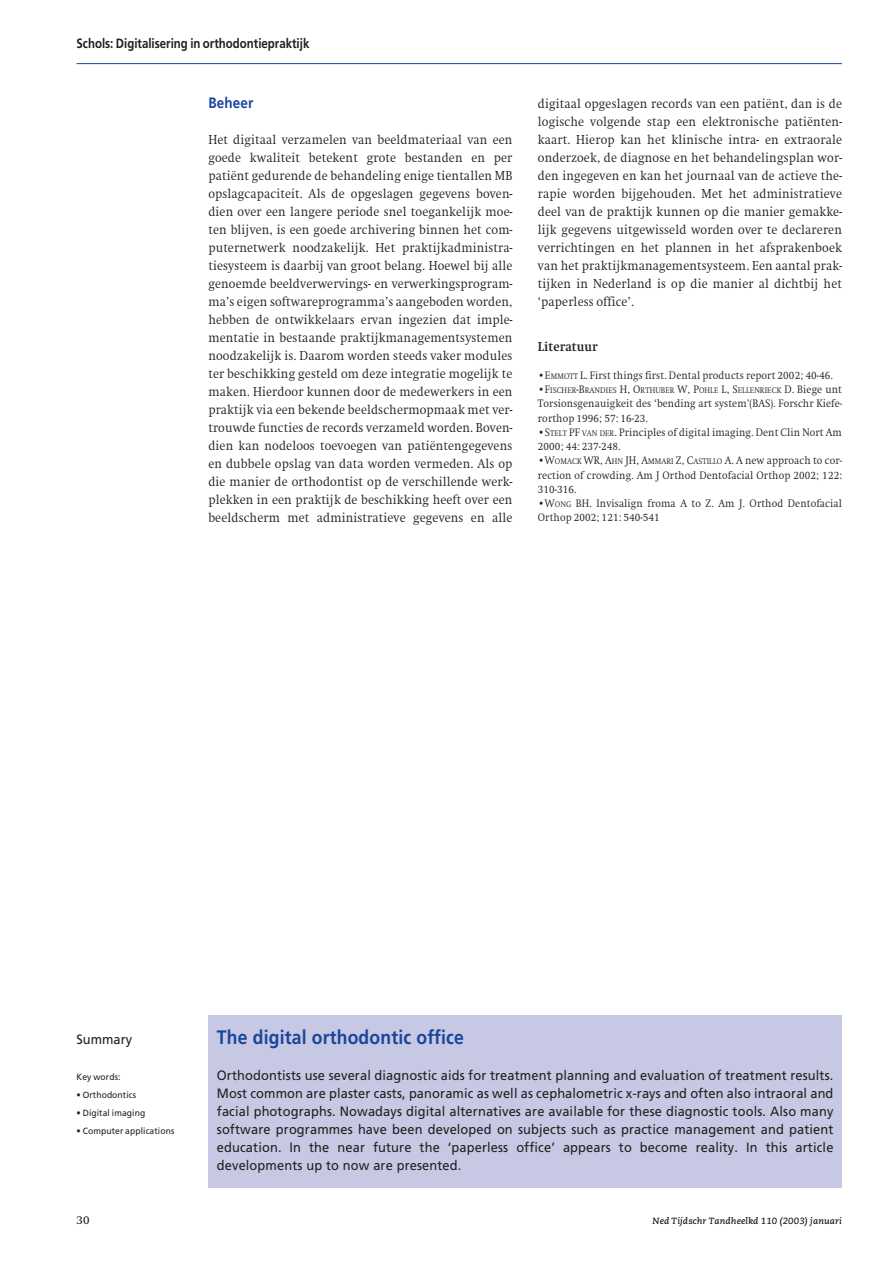
<style>
.page{position:relative;width:893px;height:1263px;background:#fff}
.page>*{position:absolute;margin:0;border:0;box-sizing:border-box;transform-origin:0 0}
.t1{font:700 19.5px "Frutiger";letter-spacing:.01em;color:#1a459c;scale:.9 1}
.t2{font:700 15px "Frutiger";letter-spacing:.01em;color:#1a459c;scale:.9 1}
.t3{font:300 13.5px/18px "Swift";letter-spacing:.01em;color:#231f20;text-align:justify;scale:.92 1}
.t4{font:13.5px/18px "Frutiger";letter-spacing:.01em;color:#231f20;text-align:justify;scale:.95 1}
.t5{font:700 13.5px "Frutiger";color:#231f20;scale:.85 1}
.t6{font:700 13.5px "Swift";letter-spacing:.01em;color:#231f20;scale:.92 1}
.t7{font:12px "Swift";color:#231f20}
.t8{font:300 11.25px/14.2px "Swift";letter-spacing:.01em;color:#231f20;scale:.92 1}
.t9{font:9px "Frutiger";letter-spacing:.01em;color:#231f20;scale:.95 1}
.t10{font:italic 700 9px "Caecilia";letter-spacing:.01em;color:#231f20}
.t11{font:300 8.4px "Swift";letter-spacing:.015em;color:#231f20;scale:.92 1}
.s1{font-size:8.4px}
.s2{font-size:11.25px}
</style>
<div class="page">
<hr style="left:77px;top:63px;width:765px;height:1px;background:#1a459c">
<div style="left:208px;top:1015px;width:634px;height:173px;background:#c7c9e4"></div>
<p class="t5" style="left:77px;top:38px;width:275px">Schols: Digitalisering in orthodontiepraktijk</p>
<p class="t2" style="left:208px;top:97px;width:52px">Beheer</p>
<p class="t3" style="left:208px;top:131px;width:332px">Het digitaal verzamelen van beeldmateriaal van een goede kwaliteit betekent grote bestanden en per patiënt gedurende de behandeling enige tientallen MB opslagcapaciteit. Als de opgeslagen gegevens boven&shy;dien over een langere periode snel toegankelijk moe&shy;ten blijven, is een goede archivering binnen het com&shy;puternetwerk noodzakelijk. Het praktijkadministra&shy;tiesysteem is daarbij van groot belang. Hoewel bij alle genoemde beeldverwervings- en verwerkingsprogram&shy;ma’s eigen softwareprogramma’s aangeboden worden, hebben de ontwikkelaars ervan ingezien dat imple&shy;mentatie in bestaande praktijkmanagementsystemen noodzakelijk is. Daarom worden steeds vaker modules ter beschikking gesteld om deze integratie mogelijk te maken. Hierdoor kunnen door de medewerkers in een praktijk via een bekende beeldschermopmaak met ver&shy;trouwde functies de records verzameld worden. Boven&shy;dien kan nodeloos toevoegen van patiëntengegevens en dubbele opslag van data worden vermeden. Als op die manier de orthodontist op de verschillende werk&shy;plekken in een praktijk de beschikking heeft over een beeldscherm met administratieve gegevens en alle</p>
<p class="t3" style="left:538px;top:95px;width:332px">digitaal opgeslagen records van een patiënt, dan is de logische volgende stap een elektronische patiënten&shy;kaart. Hierop kan het klinische intra- en extraorale onderzoek, de diagnose en het behandelingsplan wor&shy;den ingegeven en kan het journaal van de actieve the&shy;rapie worden bijgehouden. Met het administratieve deel van de praktijk kunnen op die manier gemakke&shy;lijk gegevens uitgewisseld worden over te declareren verrichtingen en het plannen in het afsprakenboek van het praktijkmanagementsysteem. Een aantal prak&shy;tijken in Nederland is op die manier al dichtbij het ‘paperless office’.</p>
<p class="t6" style="left:538px;top:341px;width:66px">Literatuur</p>
<p class="t8" style="left:538px;top:369px;width:322px">•E<span class="s1">MMOTT</span> L. First things first. Dental products report 2002; 40-46.</p>
<p class="t11" style="left:538px;top:387px;width:332px"><span class="s2">•F</span>ISCHER<span class="s2">-B</span>RANDIES <span class="s2">H, O</span>RTHUBER <span class="s2">W, P</span>OHLE <span class="s2">L, S</span>ELLENRIECK <span class="s2">D. Biege unt</span></p>
<p class="t8" style="left:538px;top:397px;width:332px">Torsionsgenauigkeit des ‘bending art system’(BAS). Forschr Kiefe&shy;rorthop 1996; 57: 16-23.</p>
<p class="t8" style="left:538px;top:426px;width:332px">•S<span class="s1">TELT</span> PF <span class="s1">VAN DER</span>. Principles of digital imaging. Dent Clin Nort Am<br>2000; 44: 237-248.</p>
<p class="t8" style="left:538px;top:454px;width:332px;text-align:justify">•W<span class="s1">OMACK</span> WR, A<span class="s1">HN</span> JH, A<span class="s1">MMARI</span> Z, C<span class="s1">ASTILLO</span> A. A new approach to cor&shy;rection of crowding. Am J Orthod Dentofacial Orthop 2002; 122:<br>310-316.</p>
<p class="t8" style="left:538px;top:497px;width:332px">•W<span class="s1">ONG</span> BH. Invisalign froma A to Z. Am J. Orthod Dentofacial<br>Orthop 2002; 121: 540-541</p>
<p class="t4" style="left:77px;top:1031px;width:60px">Summary</p>
<p class="t9" style="left:77px;top:1073px;width:48px">Key words:</p>
<p class="t9" style="left:77px;top:1091px;width:64px">• Orthodontics</p>
<p class="t9" style="left:77px;top:1109px;width:74px">• Digital imaging</p>
<p class="t9" style="left:77px;top:1127px;width:104px">• Computer applications</p>
<h1 class="t1" style="left:217px;top:1029px;width:276px">The digital orthodontic office</h1>
<p class="t4" style="left:217px;top:1067px;width:651px">Orthodontists use several diagnostic aids for treatment planning and evaluation of treatment results.<br>Most common are plaster casts, panoramic as well as cephalometric x-rays and often also intraoral and facial photographs. Nowadays digital alternatives are available for these diagnostic tools. Also many software programmes have been developed on subjects such as practice management and patient education. In the near future the ‘paperless office’ appears to become reality. In this article developments up to now are presented.</p>
<p class="t7" style="left:77px;top:1215px;width:15px">30</p>
<p class="t10" style="left:652px;top:1217px;width:191px">Ned Tijdschr Tandheelkd 110 (2003) januari</p>
</div>
